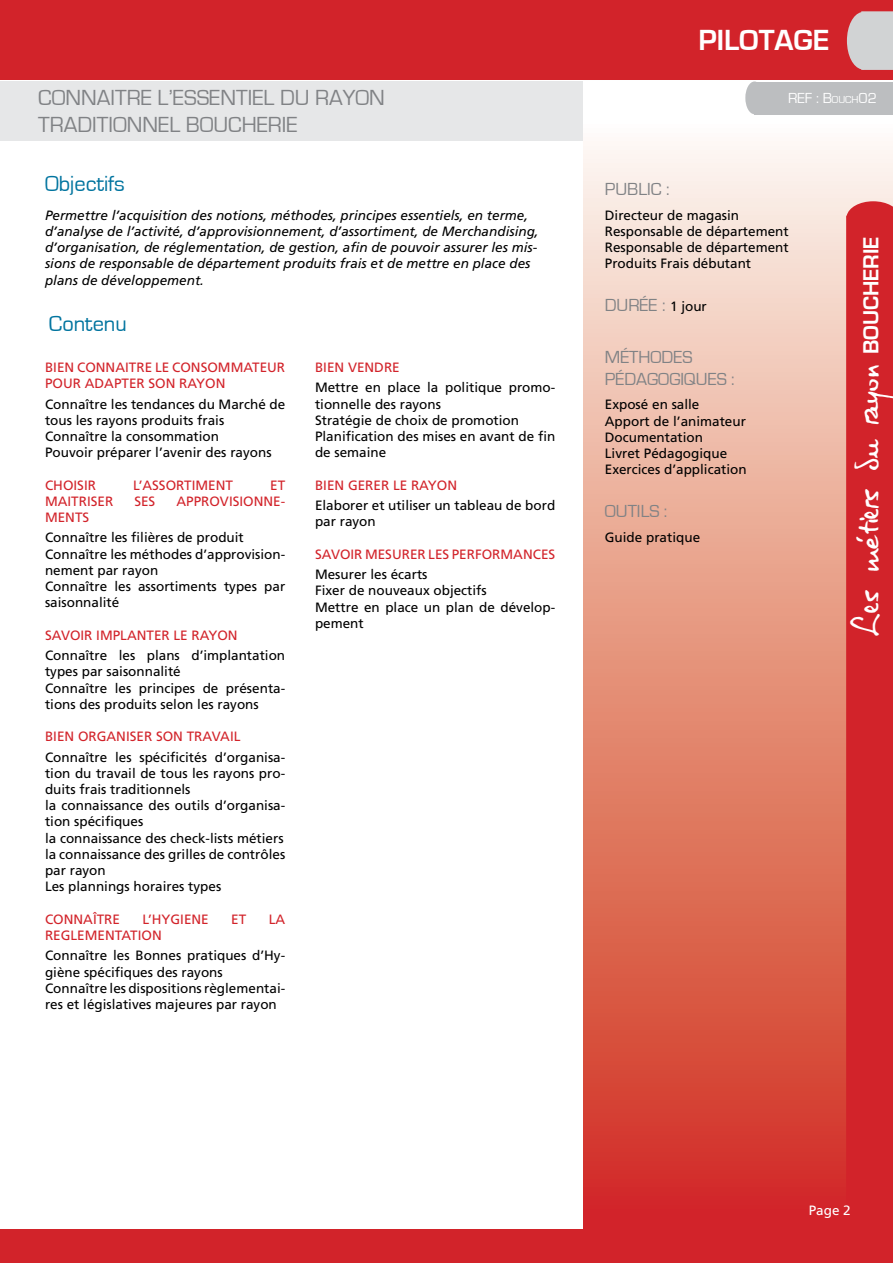
<style>
.page{position:relative;width:893px;height:1263px;background:#fff}
.page>*{position:absolute;margin:0;border:0;box-sizing:border-box;transform-origin:0 0}
.t1{font:30px "Virginie";color:#fff}
.t2{font:700 30px "Eurostile";color:#fff}
.t3{font:22.5px/27px "Eurostile";color:#808285}
.t4{font:22.5px "Eurostile";color:#00749f}
.t5{font:18px/21.6px "Eurostile";color:#808285}
.t6{font:15px "Eurostile";color:#fff}
.t7{font:13.5px/16.2px "Frutiger";color:#000}
.t8{font:italic 13.5px/16.2px "Frutiger";color:#000}
.t9{font:13.5px/16.2px "Frutiger";color:#d2232a}
.t10{font:13.5px "Frutiger";color:#fff}
.s1{font-size:10.5px}
.s2{font-style:inherit}
.s3{font-family:"Frutiger";font-size:13.5px;color:#000}
.s4{font-family:"Eurostile";font-weight:700;font-size:22.5px}
</style>
<div class="page">
<div style="left:0;top:0;width:893px;height:79px;background:#d2232a"></div>
<svg style="left:584px;top:146px;width:309px;height:1083px;background:#e5907e"></svg>
<div style="left:0;top:1229px;width:893px;height:34px;background:#d2232a"></div>
<div style="left:846px;top:201px;width:47px;height:1028px;background:#d2232a"></div>
<div style="left:745px;top:81px;width:19px;height:33px;background:#bcbec0;border-radius:50%"></div>
<div style="left:0;top:81px;width:583px;height:59px;background:#e6e7e8"></div>
<svg style="left:847px;top:11px;width:46px;height:59px;background:#d1c3c5"></svg>
<div style="left:754px;top:82px;width:139px;height:33px;background:#bcbec0"></div>
<h2 class="t3" style="left:38px;top:84px;width:348px">CONNAITRE L’ESSENTIEL DU RAYON<br>TRADITIONNEL BOUCHERIE</h2>
<h2 class="t4" style="left:45px;top:171px;width:81px">Objectifs</h2>
<p class="t8" style="left:45px;top:207px;width:495px">Permettre l’acquisition des notions, méthodes, principes essentiels, en terme, d’analyse de l’activité, d’approvisionnement, d’assortiment, de Merchandising, d’organisation, de réglementation, de gestion, afin de pouvoir assurer les mis&shy;sions de responsable de département produits frais et de mettre en place des plans de développement.</p>
<h2 class="t4" style="left:49px;top:312px;width:80px">Contenu</h2>
<p class="t9" style="left:45px;top:359px;width:242px">BIEN CONNAITRE LE CONSOMMATEUR<br>POUR ADAPTER SON RAYON</p>
<p class="t7" style="left:45px;top:396px;width:242px">Connaître les tendances du Marché de tous les rayons produits frais Connaître la consommation<br>Pouvoir préparer l’avenir des rayons</p>
<p class="t9" style="left:45px;top:477px;width:53px">CHOISIR</p>
<p class="t9" style="left:133px;top:477px;width:101px">L’ASSORTIMENT</p>
<p class="t9" style="left:270px;top:477px;width:17px">ET</p>
<p class="t9" style="left:45px;top:493px;width:70px">MAITRISER</p>
<p class="t9" style="left:134px;top:493px;width:23px">SES</p>
<p class="t9" style="left:176px;top:493px;width:110px">APPROVISIONNE-</p>
<p class="t9" style="left:45px;top:509px;width:46px">MENTS</p>
<p class="t7" style="left:45px;top:530px;width:242px">Connaître les filières de produit<br>Connaître les méthodes d’approvision&shy;nement par rayon<br>Connaître les assortiments types par saisonnalité</p>
<p class="t9" style="left:45px;top:627px;width:194px">SAVOIR IMPLANTER LE RAYON</p>
<p class="t7" style="left:45px;top:647px;width:242px">Connaître les plans d’implantation types par saisonnalité<br>Connaître les principes de présenta&shy;tions des produits selon les rayons</p>
<p class="t9" style="left:45px;top:728px;width:197px">BIEN ORGANISER SON TRAVAIL</p>
<p class="t7" style="left:45px;top:749px;width:242px">Connaître les spécificités d’organisa&shy;tion du travail de tous les rayons pro&shy;duits frais traditionnels<br>la connaissance des outils d’organisa&shy;tion spécifiques<br>la connaissance des check-lists métiers la connaissance des grilles de contrôles par rayon<br>Les plannings horaires types</p>
<p class="t9" style="left:45px;top:911px;width:77px">CONNAÎTRE</p>
<p class="t9" style="left:142px;top:911px;width:68px">L’HYGIENE</p>
<p class="t9" style="left:231px;top:911px;width:17px">ET</p>
<p class="t9" style="left:269px;top:911px;width:18px">LA</p>
<p class="t9" style="left:45px;top:927px;width:118px">REGLEMENTATION</p>
<p class="t7" style="left:45px;top:947px;width:242px">Connaître les Bonnes pratiques d’Hy&shy;giène spécifiques des rayons Connaître les dispositions règlementai&shy;res et législatives majeures par rayon</p>
<p class="t9" style="left:315px;top:359px;width:86px">BIEN VENDRE</p>
<p class="t7" style="left:315px;top:379px;width:242px">Mettre en place la politique promo&shy;tionnelle des rayons<br>Stratégie de choix de promotion<br>Planification des mises en avant de fin de semaine</p>
<p class="t9" style="left:315px;top:477px;width:144px">BIEN GERER LE RAYON</p>
<p class="t7" style="left:315px;top:497px;width:242px">Elaborer et utiliser un tableau de bord par rayon</p>
<p class="t9" style="left:315px;top:546px;width:242px">SAVOIR MESURER LES PERFORMANCES</p>
<p class="t7" style="left:315px;top:566px;width:242px">Mesurer les écarts<br>Fixer de nouveaux objectifs<br>Mettre en place un plan de dévelop&shy;pement</p>
<h1 class="t2" style="left:698px;top:24px;width:132px">PILOTAGE</h1>
<p class="t6" style="left:788px;top:90px;width:90px">REF : B<span class="s1">OUCH</span><span class="s2">02</span></p>
<h3 class="t5" style="left:605px;top:178px;width:66px">PUBLIC :</h3>
<p class="t7" style="left:605px;top:207px;width:185px">Directeur de magasin<br>Responsable de département<br>Responsable de département<br>Produits Frais débutant</p>
<h3 class="t5" style="left:605px;top:295px;width:103px">DURÉE : <span class="s3">1 jour</span></h3>
<h3 class="t5" style="left:605px;top:347px;width:131px">MÉTHODES<br>PÉDAGOGIQUES :</h3>
<p class="t7" style="left:605px;top:396px;width:143px">Exposé en salle<br>Apport de l’animateur<br>Documentation<br>Livret Pédagogique<br>Exercices d’application</p>
<h3 class="t5" style="left:605px;top:501px;width:64px">OUTILS :</h3>
<p class="t7" style="left:605px;top:529px;width:97px">Guide pratique</p>
<h1 class="t1" style="left:851px;top:635px;width:401px;rotate:-90deg">Les métiers du rayon <span class="s4">BOUCHERIE</span></h1>
<p class="t10" style="left:809px;top:1202px;width:44px">Page 2</p>
</div>
